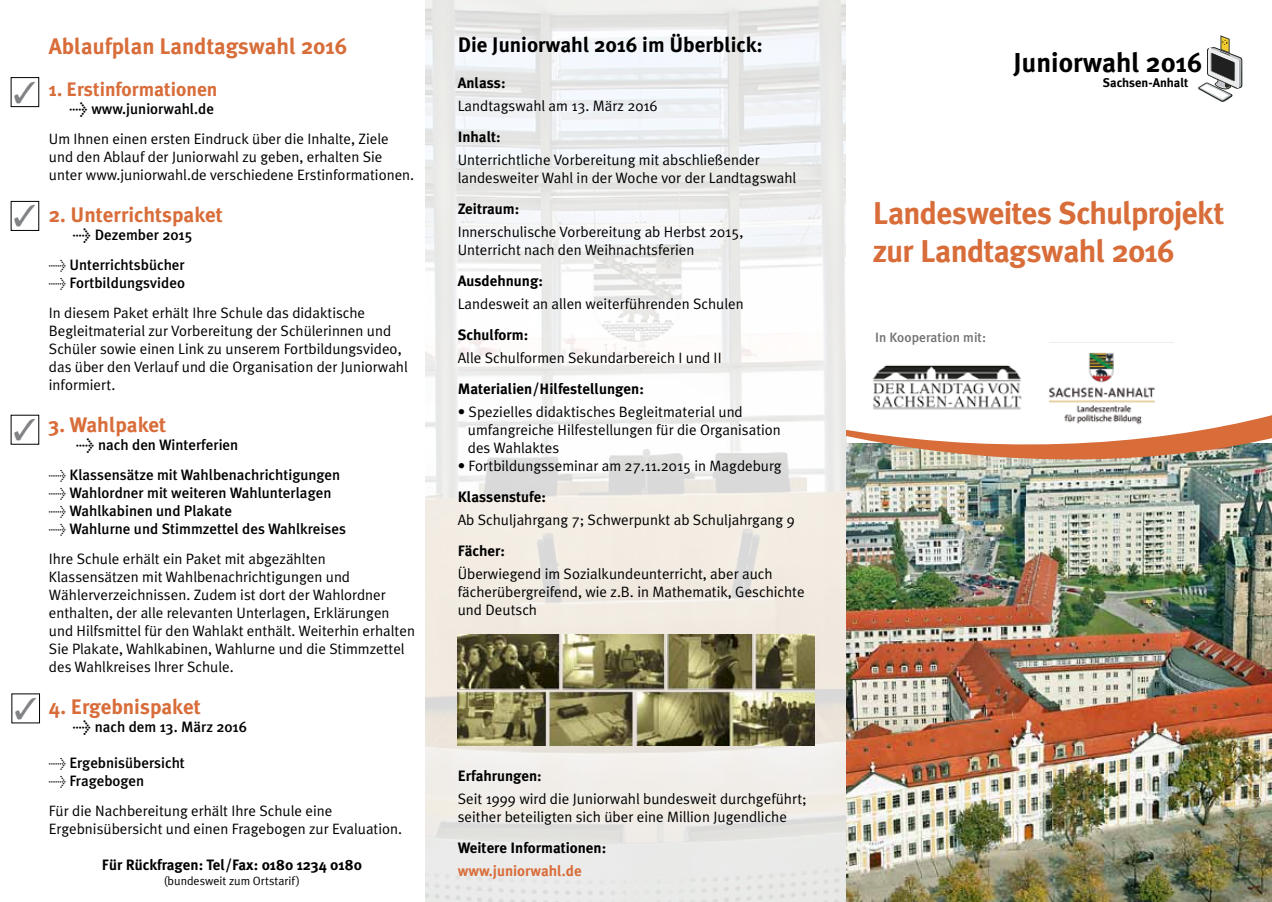
<style>
.page{position:relative;width:1272px;height:902px;background:#fff}
.page>*{position:absolute;margin:0;border:0;box-sizing:border-box;transform-origin:0 0}
.t1{font:700 31.5px/37.5px "Meta Plus";letter-spacing:-.02em;color:#d86d3a}
.t2{font:700 27.3px "Meta Plus";color:#000}
.t3{font:700 22.5px "Meta Plus";color:#d86d3a}
.t4{font:700 21px "Meta Plus";color:#d86d3a}
.t5{font:700 21px "Meta Plus";color:#000}
.t6{font:700 19.5px "Meta Plus";color:#d86d3a}
.t7{font:15px/18px "Meta Plus Normal";color:#000}
.t8{font:500 15px/18px "Meta Plus";color:#000}
.t9{font:700 15px "Meta Plus";color:#000}
.t10{font:700 15px "Meta Plus";color:#d86d3a}
.t11{font:500 13.5px "Meta Plus";letter-spacing:.005em;color:#717073}
.t12{font:700 12.6px "Meta Plus";color:#000}
.t13{font:12px "Meta Plus Normal";color:#000}
.s1{font-family:"Meta Plus Normal";font-weight:400}
</style>
<div class="page">
<img style="left:425px;top:0;width:421px;height:901px">
<img style="left:457px;top:634px;width:357px;height:111px">
<div style="left:11px;top:77px;width:28px;height:30px;border:1px solid #000"></div>
<div style="left:11px;top:201px;width:28px;height:30px;border:1px solid #000"></div>
<img style="left:846px;top:461px;width:425px;height:440px">
<svg style="left:846px;top:35px;width:425px;height:423px"></svg>
<img style="left:867px;top:354px;width:160px;height:61px">
<img style="left:1049px;top:341px;width:124px;height:91px">
<div style="left:1013px;top:51px;width:194px;height:22px;background:#fff"></div>
<svg style="left:1198px;top:36px;width:43px;height:66px"></svg>
<h3 class="t3" style="left:49px;top:33px;width:300px">Ablaufplan Landtagswahl 2016</h3>
<h3 class="t6" style="left:49px;top:78px;width:170px">1. Erstinformationen</h3>
<p class="t8" style="left:69px;top:99px;width:146px">&gt; www.juniorwahl.de</p>
<p class="t7" style="left:49px;top:129px;width:367px">Um Ihnen einen ersten Eindruck über die Inhalte, Ziele und den Ablauf der Juniorwahl zu geben, erhalten Sie unter www.juniorwahl.de verschiedene Erstinformationen.</p>
<h3 class="t4" style="left:49px;top:202px;width:175px">2. Unterrichtspaket</h3>
<p class="t8" style="left:49px;top:219px;width:145px;line-height:30px;text-indent:24px">&gt; Dezember 2015 <span class="s1">&gt;</span> Unterrichtsbücher</p>
<p class="t8" style="left:49px;top:273px;width:138px"><span class="s1">&gt;</span> Fortbildungsvideo</p>
<p class="t7" style="left:49px;top:303px;width:360px">In diesem Paket erhält Ihre Schule das didaktische Begleitmaterial zur Vorbereitung der Schülerinnen und Schüler sowie einen Link zu unserem Fortbildungsvideo, das über den Verlauf und die Organisation der Juniorwahl informiert.</p>
<h3 class="t4" style="left:49px;top:412px;width:119px">3. Wahlpaket</h3>
<p class="t8" style="left:49px;top:429px;width:293px;line-height:30px;text-indent:27px">&gt; nach den Winterferien<br><span class="s1">&gt;</span> Klassensätze mit Wahlbenachrichtigungen</p>
<p class="t8" style="left:49px;top:483px;width:298px"><span class="s1">&gt;</span> Wahlordner mit weiteren Wahlunterlagen <span class="s1">&gt;</span> Wahlkabinen und Plakate<br><span class="s1">&gt;</span> Wahlurne und Stimmzettel des Wahlkreises</p>
<p class="t7" style="left:49px;top:549px;width:367px">Ihre Schule erhält ein Paket mit abgezählten Klassensätzen mit Wahlbenachrichtigungen und Wählerverzeichnissen. Zudem ist dort der Wahlordner enthalten, der alle relevanten Unterlagen, Erklärungen und Hilfsmittel für den Wahlakt enthält. Weiterhin erhalten Sie Plakate, Wahlkabinen, Wahlurne und die Stimmzettel des Wahlkreises Ihrer Schule.</p>
<h3 class="t4" style="left:49px;top:694px;width:153px">4. Ergebnispaket</h3>
<p class="t8" style="left:73px;top:717px;width:176px">&gt; nach dem 13. März 2016</p>
<p class="t8" style="left:49px;top:753px;width:137px"><span class="s1">&gt;</span> Ergebnisübersicht <span class="s1">&gt;</span> Fragebogen</p>
<p class="t7" style="left:49px;top:801px;width:355px">Für die Nachbereitung erhält Ihre Schule eine<br>Ergebnisübersicht und einen Fragebogen zur Evaluation.</p>
<p class="t9" style="left:102px;top:856px;width:261px">Für Rückfragen: Tel/Fax: 0180 1234 0180</p>
<p class="t13" style="left:164px;top:874px;width:138px">(bundesweit zum Ortstarif)</p>
<h3 class="t5" style="left:457px;top:33px;width:307px">Die Juniorwahl 2016 im Überblick:</h3>
<p class="t9" style="left:457px;top:74px;width:49px">Anlass:</p>
<p class="t7" style="left:457px;top:96px;width:201px">Landtagswahl am 13. März 2016</p>
<p class="t9" style="left:457px;top:128px;width:45px">Inhalt:</p>
<p class="t7" style="left:457px;top:150px;width:340px">Unterrichtliche Vorbereitung mit abschließender landesweiter Wahl in der Woche vor der Landtagswahl</p>
<p class="t9" style="left:457px;top:200px;width:63px">Zeitraum:</p>
<p class="t7" style="left:457px;top:222px;width:287px">Innerschulische Vorbereitung ab Herbst 2015,<br>Unterricht nach den Weihnachtsferien</p>
<p class="t9" style="left:457px;top:272px;width:87px">Ausdehnung:</p>
<p class="t7" style="left:457px;top:294px;width:287px">Landesweit an allen weiterführenden Schulen</p>
<p class="t9" style="left:457px;top:326px;width:72px">Schulform:</p>
<p class="t7" style="left:457px;top:348px;width:266px">Alle Schulformen Sekundarbereich I und II</p>
<p class="t9" style="left:457px;top:380px;width:188px">Materialien/Hilfestellungen:</p>
<p class="t7" style="left:468px;top:402px;width:314px;text-indent:-10px">• Spezielles didaktisches Begleitmaterial und umfangreiche Hilfestellungen für die Organisation des Wahlaktes</p>
<p class="t7" style="left:457px;top:456px;width:325px">• Fortbildungsseminar am 27.11.2015 in Magdeburg</p>
<p class="t9" style="left:457px;top:488px;width:90px">Klassenstufe:</p>
<p class="t7" style="left:457px;top:510px;width:338px">Ab Schuljahrgang 7; Schwerpunkt ab Schuljahrgang 9</p>
<p class="t9" style="left:457px;top:542px;width:49px">Fächer:</p>
<p class="t7" style="left:457px;top:564px;width:348px">Überwiegend im Sozialkundeunterricht, aber auch fächerübergreifend, wie z.B. in Mathematik, Geschichte und Deutsch</p>
<p class="t9" style="left:457px;top:767px;width:86px">Erfahrungen:</p>
<p class="t7" style="left:457px;top:789px;width:350px">Seit 1999 wird die Juniorwahl bundesweit durchgeführt; seither beteiligten sich über eine Million Jugendliche</p>
<p class="t9" style="left:457px;top:839px;width:150px">Weitere Informationen:</p>
<p class="t10" style="left:457px;top:862px;width:125px">www.juniorwahl.de</p>
<h2 class="t2" style="left:1013px;top:47px;width:190px">Juniorwahl 2016</h2>
<p class="t12" style="left:1102px;top:75px;width:87px">Sachsen-Anhalt</p>
<h1 class="t1" style="left:872px;top:194px;width:353px">Landesweites Schulprojekt zur Landtagswahl 2016</h1>
<p class="t11" style="left:875px;top:329px;width:113px">In Kooperation mit:</p>
</div>
